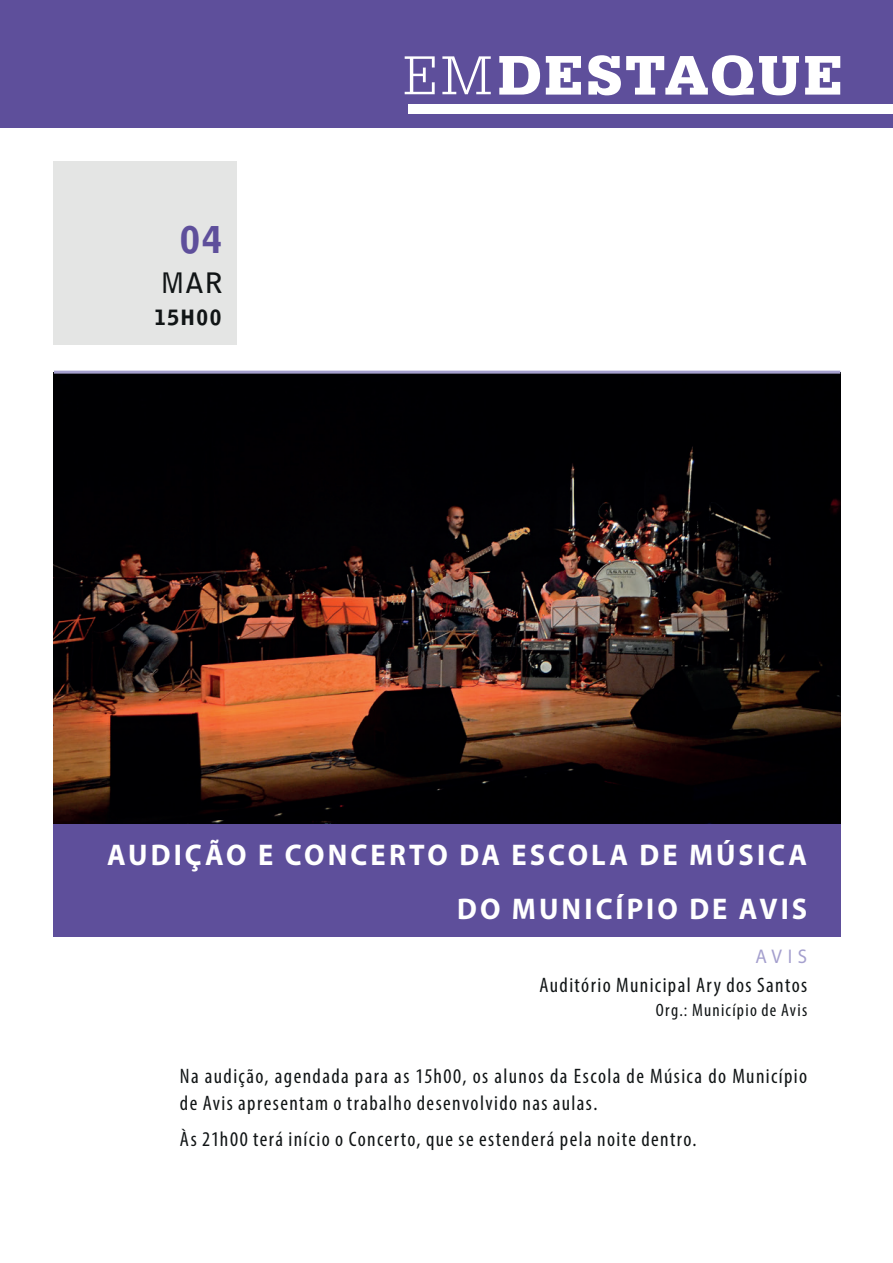
<style>
.page{position:relative;width:893px;height:1263px;background:#fff}
.page>*{position:absolute;margin:0;border:0;box-sizing:border-box;transform-origin:0 0}
.t1{font:900 36.6px "Bell Gothic Std";color:#5e4f9b}
.t2{font:700 30px/54px "Myriad Pro";letter-spacing:.11em;color:#fff;text-align:right;scale:.95 1}
.t3{font:700 28.2px "Bell Gothic Std";color:#111516}
.t4{font:condensed 21px/27px "Myriad Pro";letter-spacing:.065em;color:#111516}
.t5{font:900 21px "Bell Gothic Std";letter-spacing:.06em;color:#111516}
.t6{font:19.8px "Myriad Pro";color:#a5a0ce;scale:.95 1}
.t7{font:condensed 18px "Myriad Pro";letter-spacing:.07em;color:#111516}
</style>
<div class="page">
<img style="left:54px;top:374px;width:786px;height:449px">
<div style="left:0;top:0;width:893px;height:128px;background:#5e4f9b"></div>
<svg style="left:405px;top:56px;width:30px;height:38px"></svg>
<svg style="left:442px;top:56px;width:49px;height:38px"></svg>
<svg style="left:499px;top:56px;width:41px;height:39px"></svg>
<svg style="left:546px;top:56px;width:35px;height:39px"></svg>
<svg style="left:588px;top:55px;width:211px;height:40px"></svg>
<svg style="left:805px;top:56px;width:35px;height:39px"></svg>
<div style="left:409px;top:105px;width:484px;height:9px;background:#fff"></div>
<div style="left:54px;top:161px;width:183px;height:183px;background:#e4e5e4"></div>
<div style="left:53px;top:825px;width:787px;height:112px;background:#5e4f9b"></div>
<hr style="left:54px;top:371px;width:786px;height:3px;background:#a5a0ce">
<h1 class="t1" style="left:180px;top:218px;width:45px">04</h1>
<h3 class="t3" style="left:160px;top:266px;width:64px">MAR</h3>
<p class="t5" style="left:154px;top:305px;width:69px">15H00</p>
<h2 class="t2" style="left:107px;top:827px;width:738px">AUDIÇÃO E CONCERTO DA ESCOLA DE MÚSICA<br>DO MUNICÍPIO DE AVIS</h2>
<p class="t6" style="left:755px;top:944px;width:56px">AVIS</p>
<p class="t4" style="left:539px;top:971px;width:269px">Auditório Municipal Ary dos Santos</p>
<p class="t7" style="left:656px;top:999px;width:153px">Org.: Município de Avis</p>
<p class="t4" style="left:180px;top:1062px;width:629px">Na audição, agendada para as 15h00, os alunos da Escola de Música do Município de Avis apresentam o trabalho desenvolvido nas aulas.</p>
<p class="t4" style="left:180px;top:1125px;width:518px">Às 21h00 terá início o Concerto, que se estenderá pela noite dentro.</p>
</div>
